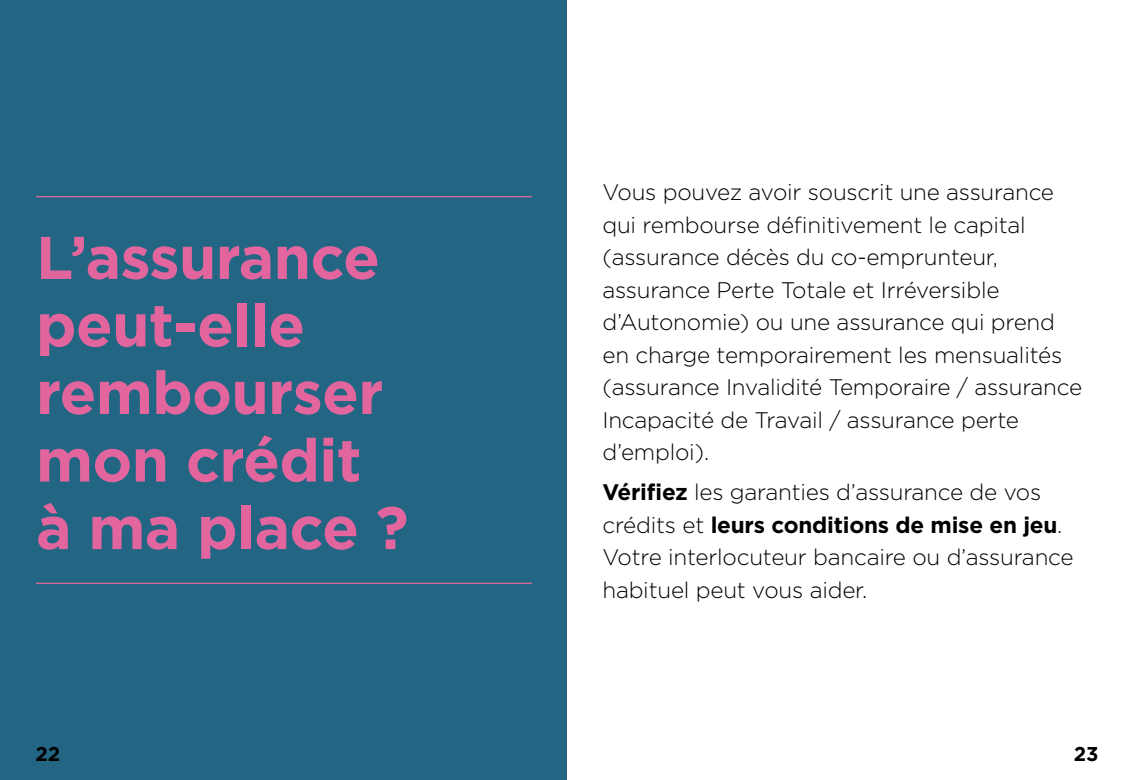
<style>
.page{position:relative;width:1134px;height:780px;background:#fff}
.page>*{position:absolute;margin:0;border:0;box-sizing:border-box;transform-origin:0 0}
.H1_-_chapitres{font:700 60px/67.5px "Gotham";letter-spacing:-.01em;color:#e2659e}
.Texte{font:300 22.5px/32.5px "Gotham";letter-spacing:-.01em;color:#000}
.Texte_puce{font:300 22.5px/32.5px "Gotham";letter-spacing:-.01em;color:#000}
.t1{font:700 20px "Gotham";color:#000}
.s1{font-weight:700}
</style>
<div class="page">
<div style="left:0;top:0;width:567px;height:780px;background:#226684"></div>
<hr style="left:36px;top:582px;width:496px;height:2px;background:#e2659e">
<hr style="left:36px;top:196px;width:496px;height:1px;background:#e2659e">
<h1 class="H1_-_chapitres" style="left:36px;top:223px;width:374px">L’assurance peut-elle rembourser mon crédit à ma place ?</h1>
<p class="Texte" style="left:602px;top:175px;width:481px">Vous pouvez avoir souscrit une assurance qui rembourse définitivement le capital (assurance décès du co-emprunteur, assurance Perte Totale et Irréversible d’Autonomie) ou une assurance qui prend en charge temporairement les mensualités (assurance Invalidité Temporaire / assurance Incapacité de Travail / assurance perte d’emploi).</p>
<p class="Texte_puce" style="left:602px;top:475px;width:473px"><span class="s1">Vérifiez</span> les garanties d’assurance de vos crédits et <span class="s1">leurs conditions de mise en jeu</span>.<br>Votre interlocuteur bancaire ou d’assurance habituel peut vous aider.</p>
<p class="t1" style="left:35px;top:740px;width:26px">22</p>
<p class="t1" style="left:1074px;top:740px;width:26px">23</p>
</div>
